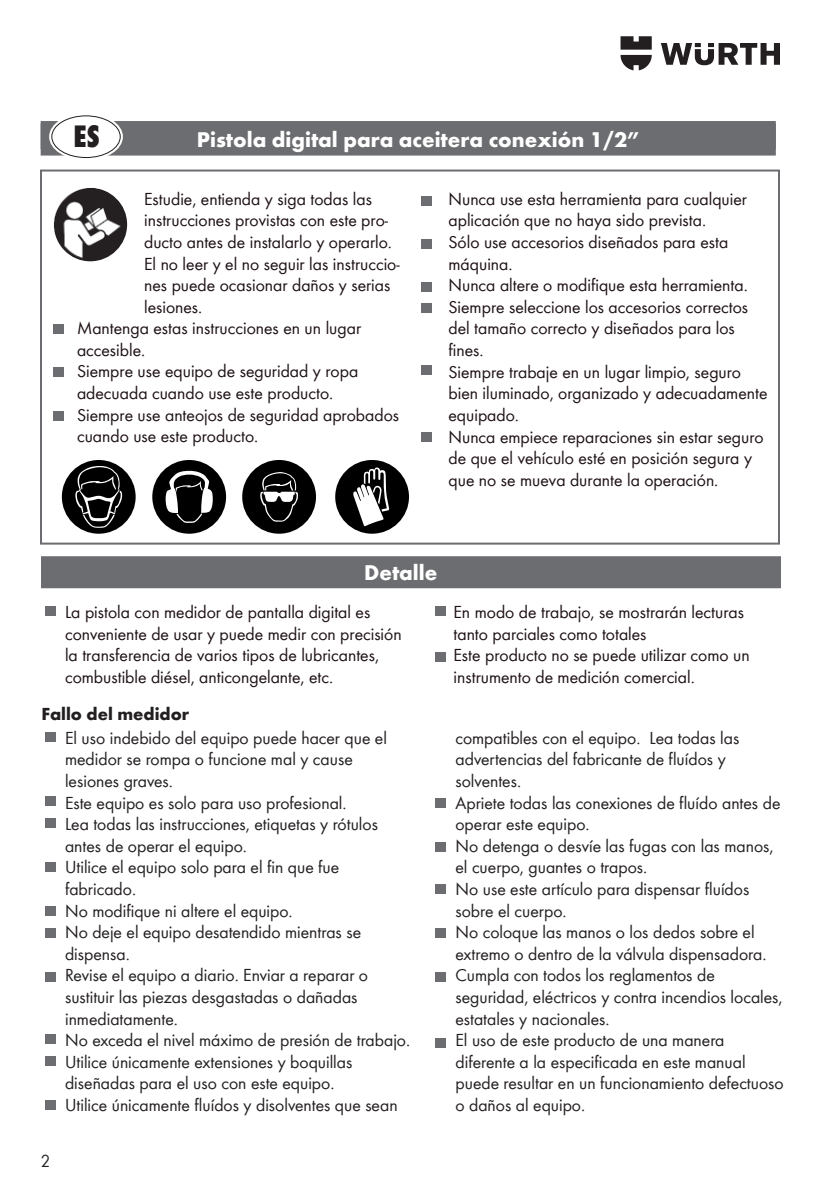
<style>
.page{position:relative;width:840px;height:1191px;background:#fff}
.page>*{position:absolute;margin:0;border:0;box-sizing:border-box;transform-origin:0 0}
.t1{font:800 condensed 32px "Wuerth";color:#231f20}
.t2{font:700 22px "Wuerth";color:#fff}
.t3{font:18px/21.6px "Wuerth";color:#231f20}
.t4{font:18px/21.6px "Wuerth";color:#1e1115}
.t5{font:700 18px "Wuerth";color:#231f20}
.t6{font:18px "Wuerth Global";color:#231f20;scale:.95 1}
</style>
<div class="page">
<div style="left:41px;top:121px;width:734px;height:28px;background:#6c6d70"></div>
<div style="left:41px;top:124px;width:734px;height:32px;background:#6c6d70"></div>
<svg style="left:49px;top:113px;width:74px;height:47px"></svg>
<div style="left:52px;top:116px;width:68px;height:41px;background:#fff;border-radius:50%"></div>
<div style="left:51px;top:115px;width:70px;height:43px;border:1px solid #231f20;border-radius:50%"></div>
<svg style="left:661px;top:43px;width:118px;height:22px"></svg>
<svg style="left:620px;top:36px;width:31px;height:34px"></svg>
<div style="left:40px;top:169px;width:739px;height:375px;border:2px solid #6c6d70"></div>
<div style="left:421px;top:303px;width:10px;height:10px;background:#6c6d70"></div>
<div style="left:421px;top:365px;width:10px;height:10px;background:#6c6d70"></div>
<div style="left:421px;top:432px;width:10px;height:9px;background:#6c6d70"></div>
<div style="left:53px;top:367px;width:10px;height:10px;background:#6c6d70"></div>
<div style="left:53px;top:410px;width:10px;height:10px;background:#6c6d70"></div>
<div style="left:53px;top:323px;width:10px;height:10px;background:#6c6d70"></div>
<div style="left:421px;top:196px;width:10px;height:10px;background:#6c6d70"></div>
<div style="left:421px;top:239px;width:10px;height:9px;background:#6c6d70"></div>
<div style="left:421px;top:282px;width:10px;height:10px;background:#6c6d70"></div>
<img style="left:53px;top:188px;width:74px;height:73px;border-radius:37px">
<div style="left:62px;top:460px;width:73px;height:74px;background:#000;border-radius:50%"></div>
<svg style="left:75px;top:466px;width:47px;height:62px"></svg>
<div style="left:335px;top:460px;width:74px;height:74px;background:#000;border-radius:50%"></div>
<svg style="left:353px;top:467px;width:36px;height:59px"></svg>
<div style="left:242px;top:460px;width:74px;height:74px;background:#000;border-radius:50%"></div>
<svg style="left:260px;top:472px;width:38px;height:49px"></svg>
<div style="left:152px;top:460px;width:74px;height:74px;background:#000;border-radius:50%"></div>
<svg style="left:165px;top:471px;width:48px;height:52px"></svg>
<div style="left:41px;top:556px;width:739px;height:32px;background:#6c6d70"></div>
<div style="left:435px;top:1038px;width:10px;height:10px;background:#6c6d70"></div>
<div style="left:435px;top:972px;width:10px;height:10px;background:#6c6d70"></div>
<div style="left:435px;top:928px;width:10px;height:10px;background:#6c6d70"></div>
<div style="left:435px;top:884px;width:10px;height:10px;background:#6c6d70"></div>
<div style="left:435px;top:842px;width:10px;height:10px;background:#6c6d70"></div>
<div style="left:435px;top:798px;width:10px;height:10px;background:#6c6d70"></div>
<div style="left:45px;top:1100px;width:10px;height:10px;background:#6c6d70"></div>
<div style="left:45px;top:1056px;width:10px;height:10px;background:#6c6d70"></div>
<div style="left:45px;top:1034px;width:10px;height:10px;background:#6c6d70"></div>
<div style="left:45px;top:972px;width:10px;height:10px;background:#6c6d70"></div>
<div style="left:45px;top:928px;width:10px;height:10px;background:#6c6d70"></div>
<div style="left:45px;top:906px;width:10px;height:10px;background:#6c6d70"></div>
<div style="left:45px;top:862px;width:10px;height:10px;background:#6c6d70"></div>
<div style="left:45px;top:818px;width:10px;height:10px;background:#6c6d70"></div>
<div style="left:45px;top:796px;width:10px;height:10px;background:#6c6d70"></div>
<div style="left:45px;top:732px;width:10px;height:10px;background:#6c6d70"></div>
<div style="left:435px;top:652px;width:10px;height:10px;background:#6c6d70"></div>
<div style="left:435px;top:606px;width:10px;height:10px;background:#6c6d70"></div>
<div style="left:45px;top:606px;width:10px;height:10px;background:#6c6d70"></div>
<h1 class="t1" style="left:74px;top:114px;width:28px">ES</h1>
<p class="t2" style="left:197px;top:124px;width:444px">Pistola digital para aceitera conexión 1/2”</p>
<p class="t4" style="left:144px;top:187px;width:229px">Estudie, entienda y siga todas las</p>
<p class="t4" style="left:144px;top:209px;width:245px">instrucciones provistas con este pro-</p>
<p class="t4" style="left:144px;top:230px;width:249px">ducto antes de instalarlo y operarlo.</p>
<p class="t4" style="left:144px;top:252px;width:257px">El no leer y el no seguir las instruccio-</p>
<p class="t4" style="left:144px;top:273px;width:248px">nes puede ocasionar daños y serias</p>
<p class="t4" style="left:144px;top:295px;width:60px">lesiones.</p>
<p class="t4" style="left:77px;top:316px;width:285px">Mantenga estas instrucciones en un lugar</p>
<p class="t4" style="left:77px;top:338px;width:70px">accesible.</p>
<p class="t4" style="left:77px;top:360px;width:282px">Siempre use equipo de seguridad y ropa</p>
<p class="t4" style="left:77px;top:381px;width:257px">adecuada cuando use este producto.</p>
<p class="t4" style="left:77px;top:403px;width:323px">Siempre use anteojos de seguridad aprobados</p>
<p class="t4" style="left:77px;top:424px;width:183px">cuando use este producto.</p>
<p class="t4" style="left:448px;top:187px;width:320px">Nunca use esta herramienta para cualquier aplicación que no haya sido prevista.<br>Sólo use accesorios diseñados para esta máquina.<br>Nunca altere o modifique esta herramienta.<br>Siempre seleccione los accesorios correctos del tamaño correcto y diseñados para los fines.<br>Siempre trabaje en un lugar limpio, seguro bien iluminado, organizado y adecuadamente equipado.<br>Nunca empiece reparaciones sin estar seguro de que el vehículo esté en posición segura y que no se mueva durante la operación.</p>
<p class="t2" style="left:364px;top:556px;width:75px">Detalle</p>
<p class="t4" style="left:65px;top:600px;width:338px">La pistola con medidor de pantalla digital es conveniente de usar y puede medir con precisión la transferencia de varios tipos de lubricantes, combustible diésel, anticongelante, etc.</p>
<p class="t5" style="left:41px;top:700px;width:149px">Fallo del medidor</p>
<p class="t6" style="left:41px;top:1150px;width:11px">2</p>
<p class="t3" style="left:65px;top:726px;width:346px">El uso indebido del equipo puede hacer que el medidor se rompa o funcione mal y cause lesiones graves.<br>Este equipo es solo para uso profesional.<br>Lea todas las instrucciones, etiquetas y rótulos antes de operar el equipo.<br>Utilice el equipo solo para el fin que fue fabricado.<br>No modifique ni altere el equipo.<br>No deje el equipo desatendido mientras se dispensa.<br>Revise el equipo a diario. Enviar a reparar o sustituir las piezas desgastadas o dañadas inmediatamente.<br>No exceda el nivel máximo de presión de trabajo.<br>Utilice únicamente extensiones y boquillas diseñadas para el uso con este equipo.<br>Utilice únicamente fluídos y disolventes que sean</p>
<p class="t4" style="left:453px;top:600px;width:297px">En modo de trabajo, se mostrarán lecturas tanto parciales como totales<br>Este producto no se puede utilizar como un instrumento de medición comercial.</p>
<p class="t3" style="left:455px;top:726px;width:329px">compatibles con el equipo. Lea todas las advertencias del fabricante de fluídos y solventes.<br>Apriete todas las conexiones de fluído antes de operar este equipo.<br>No detenga o desvíe las fugas con las manos, el cuerpo, guantes o trapos.<br>No use este artículo para dispensar fluídos sobre el cuerpo.<br>No coloque las manos o los dedos sobre el extremo o dentro de la válvula dispensadora.<br>Cumpla con todos los reglamentos de seguridad, eléctricos y contra incendios locales, estatales y nacionales.<br>El uso de este producto de una manera diferente a la especificada en este manual puede resultar en un funcionamiento defectuoso o daños al equipo.</p>
</div>
